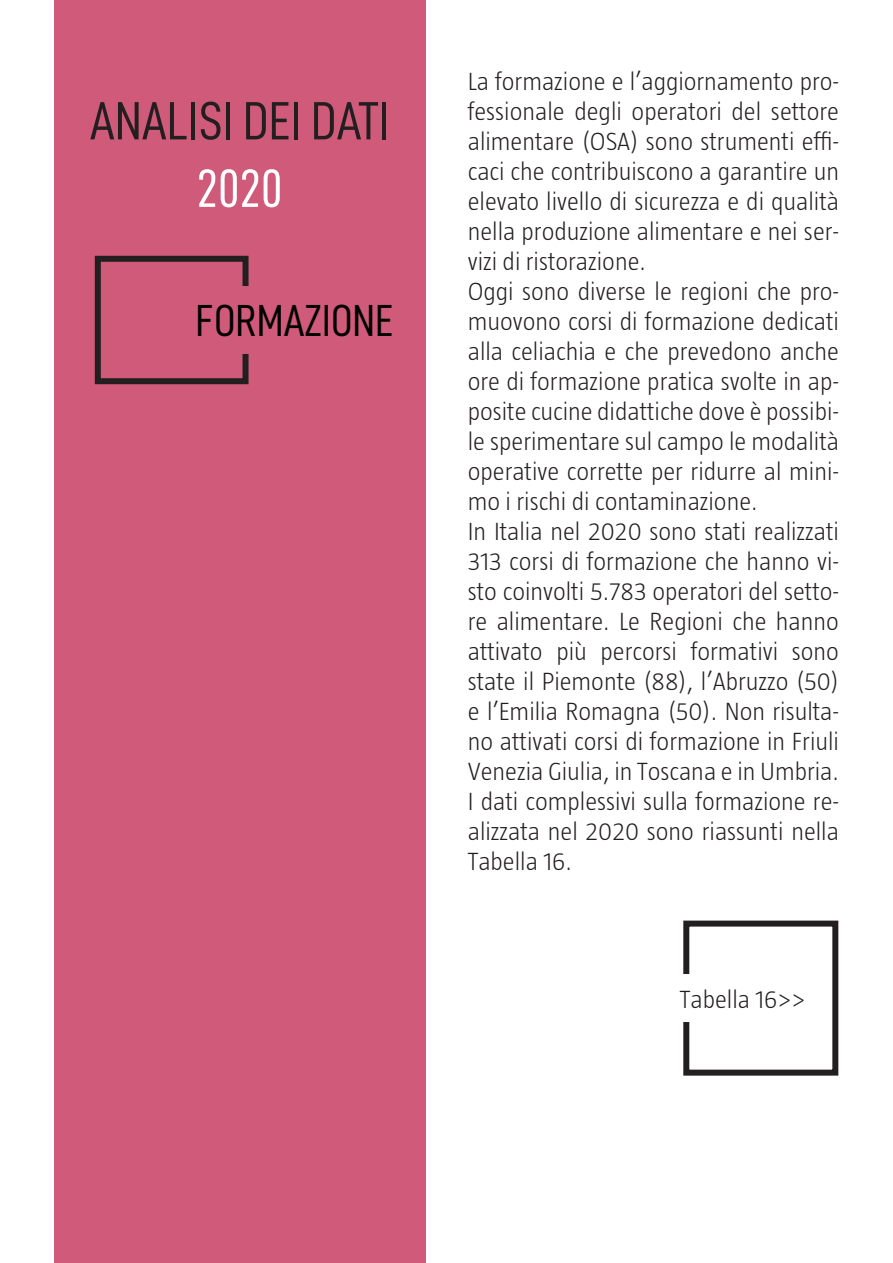
<style>
.page{position:relative;width:893px;height:1263px;background:#fff}
.page>*{position:absolute;margin:0;border:0;box-sizing:border-box;transform-origin:0 0}
.stile_paragrafo_test{font:54px/67.5px "D DIN Condensed";color:#231f20;text-align:center}
.t1{font:45px "D DIN Condensed";color:#000}
.stile_paragrafo_test-2{font:300 25.5px/30px "Taz";color:#231f20;text-align:justify}
.s1{color:#fff}
</style>
<div class="page">
<div style="left:54px;top:0;width:371px;height:1263px;background:#cf5a79"></div>
<div style="left:95px;top:256px;width:154px;height:128px;border:6px solid #231f20"></div>
<div style="left:150px;top:286px;width:106px;height:68px;background:#cf5a79"></div>
<div style="left:683px;top:920px;width:155px;height:156px;border:6px solid #231f20"></div>
<div style="left:656px;top:974px;width:173px;height:47px;background:#fff"></div>
<p class="stile_paragrafo_test" style="left:90px;top:86px;width:301px">ANALISI DEI DATI<br><span class="s1">2020</span></p>
<h2 class="t1" style="left:195px;top:296px;width:199px">FORMAZIONE</h2>
<p class="stile_paragrafo_test-2" style="left:468px;top:66px;width:373px">La formazione e l’aggiornamento pro&shy;fessionale degli operatori del settore alimentare (OSA) sono strumenti effi&shy;caci che contribuiscono a garantire un elevato livello di sicurezza e di qualità nella produzione alimentare e nei ser&shy;vizi di ristorazione.</p>
<p class="stile_paragrafo_test-2" style="left:468px;top:276px;width:373px">Oggi sono diverse le regioni che pro&shy;muovono corsi di formazione dedicati alla celiachia e che prevedono anche ore di formazione pratica svolte in ap&shy;posite cucine didattiche dove è possibi&shy;le sperimentare sul campo le modalità operative corrette per ridurre al mini&shy;mo i rischi di contaminazione.</p>
<p class="stile_paragrafo_test-2" style="left:468px;top:516px;width:373px">In Italia nel 2020 sono stati realizzati 313 corsi di formazione che hanno vi&shy;sto coinvolti 5.783 operatori del setto&shy;re alimentare. Le Regioni che hanno attivato più percorsi formativi sono state il Piemonte (88), l’Abruzzo (50) e l’Emilia Romagna (50). Non risulta&shy;no attivati corsi di formazione in Friuli Venezia Giulia, in Toscana e in Umbria.<br>I dati complessivi sulla formazione re&shy;alizzata nel 2020 sono riassunti nella Tabella 16.</p>
<p class="stile_paragrafo_test-2" style="left:680px;top:984px;width:127px">Tabella 16&gt;&gt;</p>
</div>
